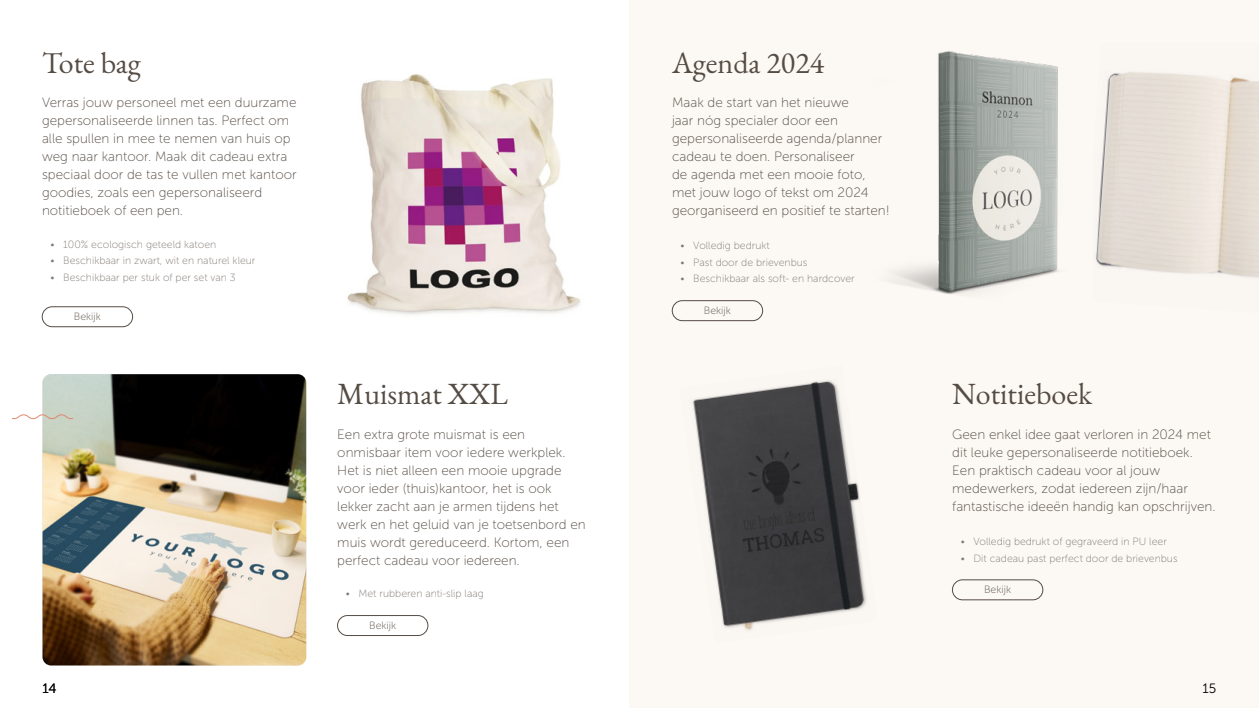
<style>
.page{position:relative;width:1259px;height:708px;background:#fff}
.page>*{position:absolute;margin:0;border:0;box-sizing:border-box;transform-origin:0 0}
.t1{font:30px "EB Garamond";color:#554c44}
.t2{font:13.5px/18px "Museo Sans 100";color:#554c44}
.t3{font:13.5px "Museo Sans 300";color:#000}
.t4{font:10.5px "Museo Sans 100";color:#807973}
.t5{font:10.5px "Museo Sans 100";color:#554c44}
</style>
<div class="page">
<div style="left:629px;top:0;width:630px;height:708px;background:#fcf8f4"></div>
<img style="left:347px;top:74px;width:234px;height:241px">
<img style="left:43px;top:374px;width:263px;height:291px">
<img style="left:892px;top:51px;width:167px;height:243px">
<img style="left:692px;top:381px;width:175px;height:250px">
<img style="left:1095px;top:72px;width:164px;height:206px">
<div style="left:42px;top:307px;width:91px;height:20px;border:1px solid #554c44;border-radius:10px"></div>
<div style="left:672px;top:300px;width:91px;height:21px;border:1px solid #554c44;border-radius:10px"></div>
<div style="left:337px;top:615px;width:91px;height:21px;border:1px solid #554c44;border-radius:10px"></div>
<div style="left:952px;top:580px;width:91px;height:20px;border:1px solid #554c44;border-radius:10px"></div>
<svg style="left:12px;top:414px;width:61px;height:5px"></svg>
<h1 class="t1" style="left:42px;top:43px;width:100px">Tote bag</h1>
<p class="t2" style="left:42px;top:93px;width:256px">Verras jouw personeel met een duurzame gepersonaliseerde linnen tas. Perfect om alle spullen in mee te nemen van huis op weg naar kantoor. Maak dit cadeau extra speciaal door de tas te vullen met kantoor goodies, zoals een gepersonaliseerd notitieboek of een pen.</p>
<p class="t4" style="left:50px;top:238px;width:167px">• 100% ecologisch geteeld katoen</p>
<p class="t4" style="left:50px;top:255px;width:206px">• Beschikbaar in zwart, wit en naturel kleur</p>
<p class="t4" style="left:50px;top:271px;width:187px">• Beschikbaar per stuk of per set van 3</p>
<p class="t5" style="left:74px;top:311px;width:28px">Bekijk</p>
<h1 class="t1" style="left:337px;top:375px;width:172px">Muismat XXL</h1>
<p class="t2" style="left:337px;top:425px;width:250px">Een extra grote muismat is een onmisbaar item voor iedere werkplek.<br>Het is niet alleen een mooie upgrade voor ieder (thuis)kantoor, het is ook lekker zacht aan je armen tijdens het werk en het geluid van je toetsenbord en muis wordt gereduceerd. Kortom, een perfect cadeau voor iedereen.</p>
<p class="t4" style="left:346px;top:588px;width:139px">• Met rubberen anti-slip laag</p>
<p class="t5" style="left:369px;top:620px;width:28px">Bekijk</p>
<h1 class="t1" style="left:672px;top:43px;width:154px">Agenda 2024</h1>
<p class="t2" style="left:672px;top:93px;width:219px">Maak de start van het nieuwe<br>jaar nóg specialer door een gepersonaliseerde agenda/planner cadeau te doen. Personaliseer<br>de agenda met een mooie foto, met jouw logo of tekst om 2024 georganiseerd en positief te starten!</p>
<p class="t4" style="left:680px;top:240px;width:91px">• Volledig bedrukt</p>
<p class="t4" style="left:680px;top:257px;width:128px">• Past door de brievenbus</p>
<p class="t4" style="left:680px;top:273px;width:176px">• Beschikbaar als soft- en hardcover</p>
<p class="t5" style="left:704px;top:305px;width:28px">Bekijk</p>
<h1 class="t1" style="left:952px;top:375px;width:141px">Notitieboek</h1>
<p class="t2" style="left:952px;top:425px;width:265px">Geen enkel idee gaat verloren in 2024 met dit leuke gepersonaliseerde notitieboek.<br>Een praktisch cadeau voor al jouw medewerkers, zodat iedereen zijn/haar fantastische ideeën handig kan opschrijven.</p>
<p class="t4" style="left:960px;top:536px;width:208px">• Volledig bedrukt of gegraveerd in PU leer</p>
<p class="t4" style="left:960px;top:552px;width:218px">• Dit cadeau past perfect door de brievenbus</p>
<p class="t5" style="left:984px;top:584px;width:28px">Bekijk</p>
<p class="t3" style="left:43px;top:681px;width:16px">14</p>
<p class="t3" style="left:1202px;top:681px;width:15px">15</p>
</div>
